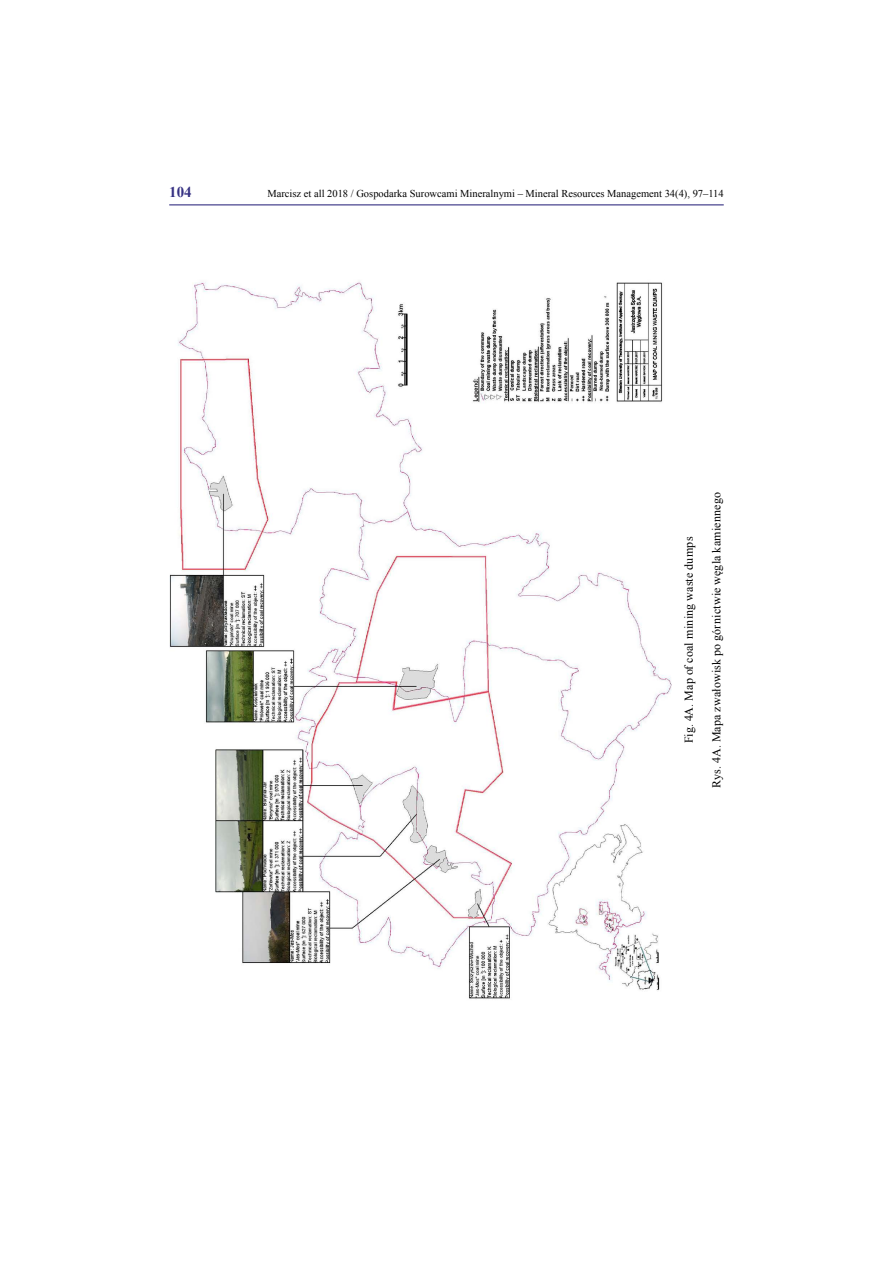
<style>
.page{position:relative;width:893px;height:1263px;background:#fff}
.page>*{position:absolute;margin:0;border:0;box-sizing:border-box;transform-origin:0 0}
.t1{font:700 15px "Times New Roman";color:#363183}
.t2{font:12px "Times New Roman";letter-spacing:.01em;color:#000}
.t3{font:10.5px "Times New Roman";color:#000}
</style>
<div class="page">
<hr style="left:169px;top:204px;width:555px;height:1px;background:#363183">
<img style="left:169px;top:282px;width:503px;height:717px">
<h1 class="t1" style="left:169px;top:182px;width:24px">104</h1>
<p class="t3" style="left:267px;top:186px;width:458px">Marcisz et all 2018 / Gospodarka Surowcami Mineralnymi – Mineral Resources Management 34(4), 97–114</p>
<p class="t2" style="left:681px;top:743px;width:208px;rotate:-90deg">Fig. 4A. Map of coal mining waste dumps</p>
<p class="t2" style="left:708px;top:788px;width:297px;rotate:-90deg">Rys. 4A. Mapa zwałowisk po górnictwie węgla kamiennego</p>
</div>
